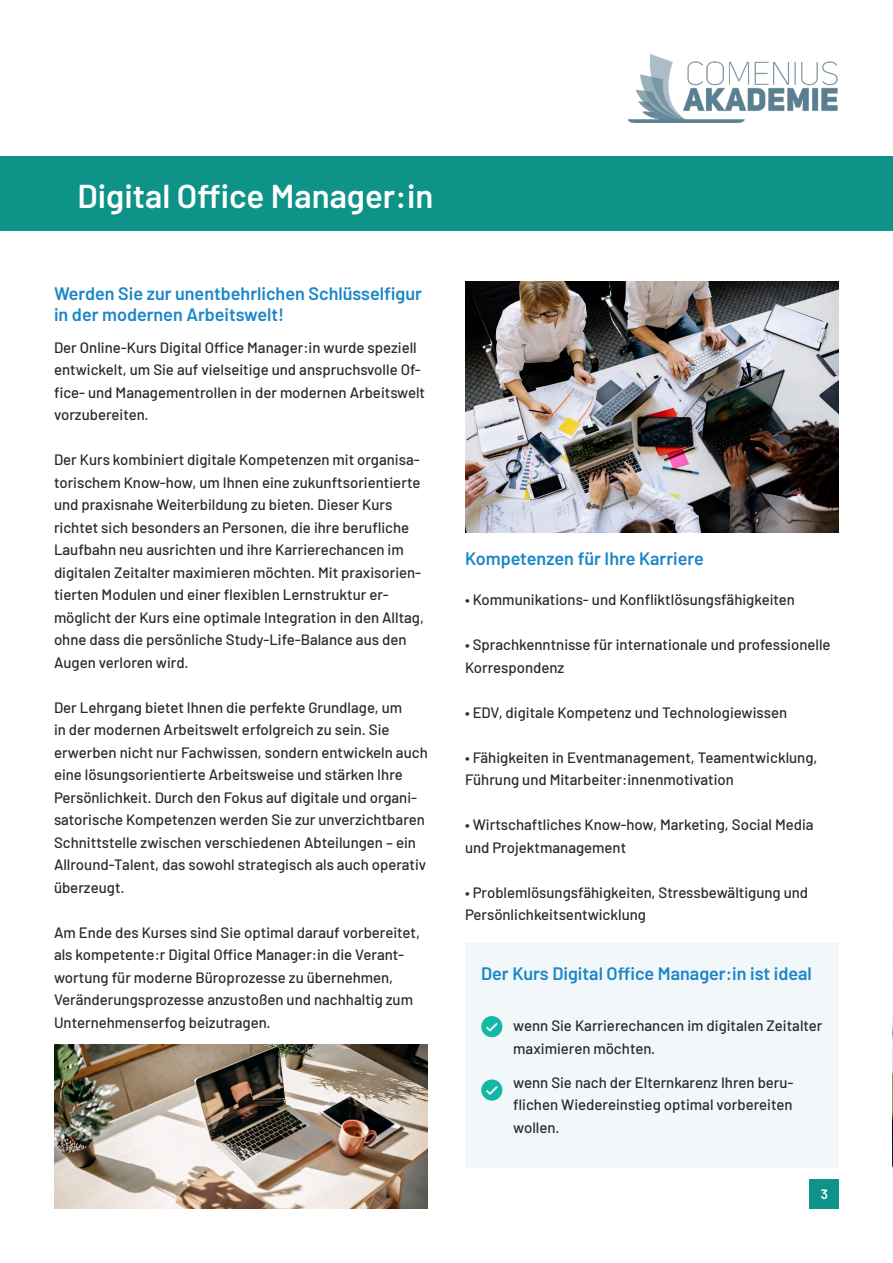
<style>
.page{position:relative;width:893px;height:1263px;background:#fff}
.page>*{position:absolute;margin:0;border:0;box-sizing:border-box;transform-origin:0 0}
.t1{font:600 33px "Barlow";color:#fff}
.t2{font:600 18px/21.6px "Barlow";color:#1b86c8}
.t3{font:500 15px/22.5px "Barlow";color:#2b292a}
.t4{font:600 13.5px "Barlow";color:#fff}
</style>
<div class="page">
<img style="left:892px;top:919px;width:1px;height:344px">
<div style="left:0;top:157px;width:893px;height:74px;background:#0d9387"></div>
<img style="left:627px;top:54px;width:211px;height:69px">
<div style="left:810px;top:1179px;width:29px;height:30px;background:#0d9387"></div>
<div style="left:465px;top:943px;width:374px;height:224px;background:#f2f7fa"></div>
<svg style="left:481px;top:1016px;width:21px;height:21px"></svg>
<svg style="left:481px;top:1079px;width:21px;height:21px"></svg>
<img style="left:465px;top:281px;width:374px;height:251px">
<img style="left:54px;top:1044px;width:374px;height:165px">
<h1 class="t1" style="left:78px;top:172px;width:357px">Digital OfÏce Manager:in</h1>
<p class="t2" style="left:54px;top:281px;width:369px">Werden Sie zur unentbehrlichen Schlüsselfigur in der modernen Arbeitswelt!</p>
<p class="t3" style="left:54px;top:335px;width:373px">Der Online-Kurs Digital OfÏce Manager:in wurde speziell entwickelt, um Sie auf vielseitige und anspruchsvolle Of&shy;fice- und Managementrollen in der modernen Arbeitswelt vorzubereiten.</p>
<p class="t3" style="left:54px;top:447px;width:372px">Der Kurs kombiniert digitale Kompetenzen mit organisa&shy;torischem Know-how, um Ihnen eine zukunftsorientierte und praxisnahe Weiterbildung zu bieten. Dieser Kurs richtet sich besonders an Personen, die ihre berufliche Laufbahn neu ausrichten und ihre Karrierechancen im digitalen Zeitalter maximieren möchten. Mit praxisorien&shy;tierten Modulen und einer flexiblen Lernstruktur er&shy;möglicht der Kurs eine optimale Integration in den Alltag, ohne dass die persönliche Study-Life-Balance aus den Augen verloren wird.</p>
<p class="t3" style="left:54px;top:695px;width:375px">Der Lehrgang bietet Ihnen die perfekte Grundlage, um<br>in der modernen Arbeitswelt erfolgreich zu sein. Sie erwerben nicht nur Fachwissen, sondern entwickeln auch eine lösungsorientierte Arbeitsweise und stärken Ihre Persönlichkeit. Durch den Fokus auf digitale und organi&shy;satorische Kompetenzen werden Sie zur unverzichtbaren Schnittstelle zwischen verschiedenen Abteilungen – ein Allround-Talent, das sowohl strategisch als auch operativ überzeugt.</p>
<p class="t3" style="left:54px;top:920px;width:368px">Am Ende des Kurses sind Sie optimal darauf vorbereitet, als kompetente:r Digital OfÏce Manager:in die Verant&shy;wortung für moderne Büroprozesse zu übernehmen, Veränderungsprozesse anzustoßen und nachhaltig zum Unternehmenserfog beizutragen.</p>
<p class="t2" style="left:465px;top:549px;width:240px">Kompetenzen für Ihre Karriere</p>
<p class="t3" style="left:465px;top:587px;width:332px">• Kommunikations- und Konfliktlösungsfähigkeiten</p>
<p class="t3" style="left:465px;top:632px;width:367px">• Sprachkenntnisse für internationale und professionelle<br>Korrespondenz</p>
<p class="t3" style="left:465px;top:700px;width:324px">• EDV, digitale Kompetenz und Technologiewissen</p>
<p class="t3" style="left:465px;top:745px;width:354px">• Fähigkeiten in Eventmanagement, Teamentwicklung,<br>Führung und Mitarbeiter:innenmotivation</p>
<p class="t3" style="left:465px;top:812px;width:350px">• Wirtschaftliches Know-how, Marketing, Social Media und Projektmanagement</p>
<p class="t3" style="left:465px;top:880px;width:345px">• Problemlösungsfähigkeiten, Stressbewältigung und<br>Persönlichkeitsentwicklung</p>
<p class="t2" style="left:481px;top:961px;width:332px">Der Kurs Digital OfÏce Manager:in ist ideal</p>
<p class="t3" style="left:513px;top:1013px;width:311px">wenn Sie Karrierechancen im digitalen Zeitalter maximieren möchten.</p>
<p class="t3" style="left:513px;top:1070px;width:282px;text-align:justify">wenn Sie nach der Elternkarenz Ihren beru&shy;flichen Wiedereinstieg optimal vorbereiten wollen.</p>
<p class="t4" style="left:821px;top:1189px;width:9px">3</p>
</div>
